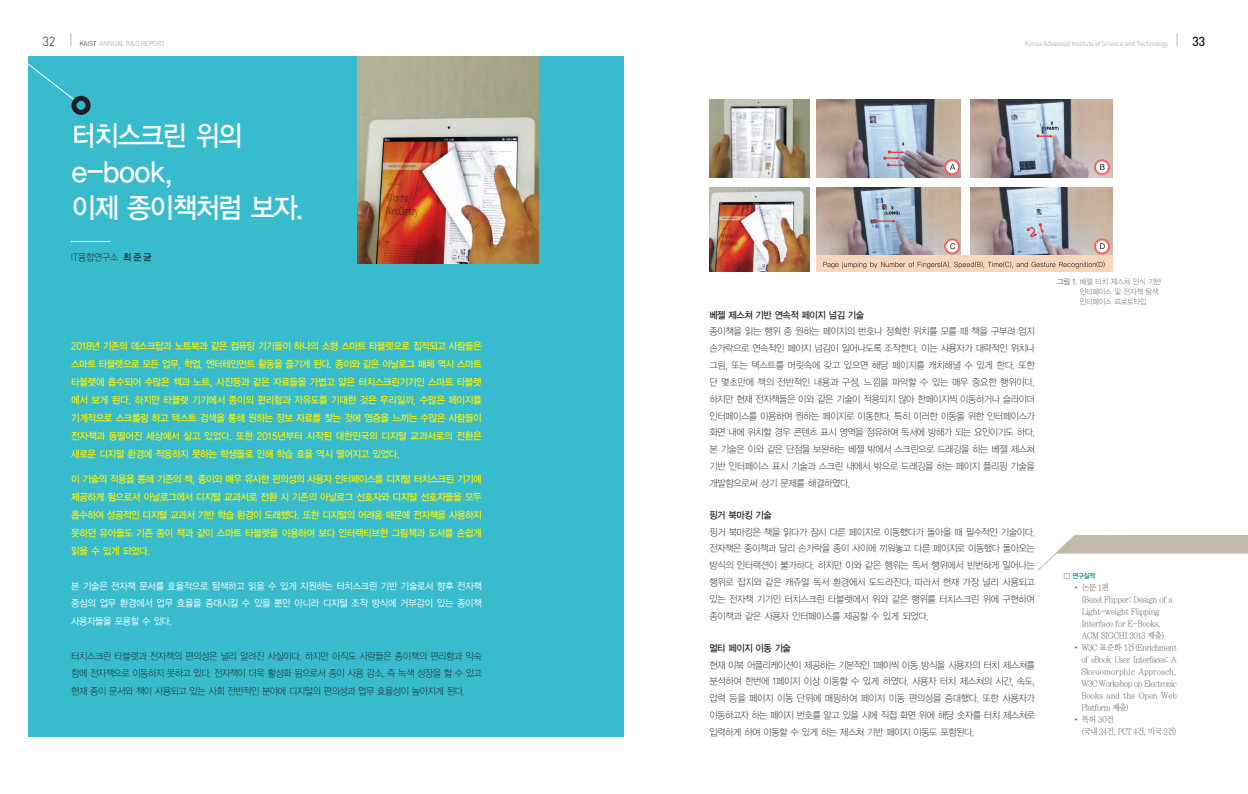
<style>
.page{position:relative;width:1248px;height:794px;background:#fff}
.page>*{position:absolute;margin:0;border:0;box-sizing:border-box;transform-origin:0 0}
.t1{font:28px/36px "YGO13";letter-spacing:-.125em;color:#fff;scale:.93 1}
.t2{font:500 13px "DIN";color:#231f20}
.t3{font:300 13px "DIN";color:#231f20}
.t4{font:10px/18px "YGO13";letter-spacing:-.115em;color:#fff101;text-align:justify;scale:.93 1}
.t5{font:9.7px/16.8px "YGO11";letter-spacing:-.125em;color:#231f20;text-align:justify;scale:.93 1}
.t6{font:9.7px/17.5px "YGO12";letter-spacing:-.09em;color:#fff;text-align:justify;scale:.93 1}
.t7{font:9.7px "YGO13";letter-spacing:-.125em;color:#231f20;scale:.93 1}
.t8{font:9.5px "YGO11";letter-spacing:-.09em;color:#231f20;scale:.93 1}
.t9{font:8.6px/12px "Y Mj O12";letter-spacing:-.11em;color:#606462;scale:.93 1}
.t10{font:8.6px/12px "Y Mj O12";letter-spacing:-.15em;color:#606462;scale:.93 1}
.t11{font:7.8px/10px "YGO11";letter-spacing:-.12em;color:#606462;scale:.93 1}
.t12{font:7px "DIN";letter-spacing:-.05em;color:#b1b9b7}
.t13{font:7px "YGO13";color:#00747b}
.s1{color:#606462}
.s2{font-family:"YGO13"}
.s3{font-family:"YGO12"}
</style>
<div class="page">
<svg style="left:1176px;top:33px;width:1px;height:13px"></svg>
<div style="left:28px;top:57px;width:596px;height:680px;background:#38bbcc"></div>
<hr style="left:71px;top:241px;width:40px;height:1px;background:#fff">
<svg style="left:28px;top:63px;width:63px;height:52px"></svg>
<svg style="left:71px;top:33px;width:1px;height:13px"></svg>
<img style="left:816px;top:100px;width:296px;height:156px">
<svg style="left:945px;top:160px;width:14px;height:14px"></svg>
<div style="left:944px;top:159px;width:16px;height:16px;border:2px solid #f1666a;border-radius:50%"></div>
<svg style="left:949px;top:164px;width:6px;height:6px"></svg>
<svg style="left:1094px;top:160px;width:14px;height:14px"></svg>
<div style="left:1093px;top:159px;width:16px;height:16px;border:2px solid #f1666a;border-radius:50%"></div>
<svg style="left:1100px;top:164px;width:4px;height:6px"></svg>
<svg style="left:945px;top:239px;width:14px;height:14px"></svg>
<div style="left:944px;top:238px;width:16px;height:16px;border:2px solid #f1666a;border-radius:50%"></div>
<svg style="left:950px;top:243px;width:5px;height:6px"></svg>
<svg style="left:1094px;top:239px;width:14px;height:14px"></svg>
<div style="left:1093px;top:238px;width:16px;height:16px;border:2px solid #f1666a;border-radius:50%"></div>
<svg style="left:1100px;top:243px;width:4px;height:6px"></svg>
<div style="left:961px;top:99px;width:8px;height:172px;background:#fff"></div>
<div style="left:816px;top:256px;width:296px;height:15px;background:#f7d7bb"></div>
<svg style="left:823px;top:261px;width:281px;height:7px"></svg>
<img style="left:709px;top:100px;width:100px;height:78px">
<img style="left:709px;top:187px;width:100px;height:84px">
<div style="left:709px;top:178px;width:403px;height:8px;background:#fff"></div>
<img style="left:357px;top:57px;width:182px;height:206px">
<svg style="left:1038px;top:535px;width:209px;height:35px"></svg>
<h2 class="t3" style="left:43px;top:33px;width:14px">32</h2>
<p class="t12" style="left:79px;top:39px;width:87px"><span class="s1">KAIST</span> ANNUAL R&amp;D REPORT</p>
<h1 class="t1" style="left:71px;top:118px;width:254px">터치스크린 위의 e-book,<br>이제 종이책처럼 보자.</h1>
<p class="t8" style="left:71px;top:251px;width:89px">IT융합연구소 <span class="s2">최 준 균</span></p>
<p class="t4" style="left:71px;top:337px;width:443px">2018년 기존의 데스크탑과 노트북과 같은 컴퓨팅 기기들이 하나의 소형 스마트 타블렛으로 집적되고 사람들은 스마트 타블렛으로 모든 업무, 학업, 엔터테인먼트 활동을 즐기게 된다. 종이와 같은 아날로그 매체 역시 스마트 타블렛에 흡수되어 수많은 책과 노트, 사진등과 같은 자료들을 가볍고 얇은 터치스크린기기인 스마트 타블렛 에서 보게 된다. 하지만 타블렛 기기에서 종이의 편리함과 자유도를 기대한 것은 무리일까, 수많은 페이지를 기계적으로 스크롤링 하고 텍스트 검색을 통해 원하는 정보 자료를 찾는 것에 염증을 느끼는 수많은 사람들이 전자책과 동떨어진 세상에서 살고 있었다. 또한 2015년부터 시작된 대한민국의 디지털 교과서로의 전환은 새로운 디지털 환경에 적응하지 못하는 학생들로 인해 학습 효율 역시 떨어지고 있었다.</p>
<p class="t4" style="left:71px;top:470px;width:443px">이 기술의 적용을 통해 기존의 책, 종이와 매우 유사한 편의성의 사용자 인터페이스를 디지털 터치스크린 기기에 제공하게 됨으로서 아날로그에서 디지털 교과서로 전환 시 기존의 아날로그 선호자와 디지털 선호자들을 모두 흡수하여 성공적인 디지털 교과서 기반 학습 환경이 도래했다. 또한 디지털의 어려움 때문에 전자책을 사용하지 못하던 유아들도 기존 종이 책과 같이 스마트 타블렛을 이용하여 보다 인터랙티브한 그림책과 도서를 손쉽게 읽을 수 있게 되었다.</p>
<p class="t6" style="left:71px;top:577px;width:443px">본 기술은 전자책 문서를 효율적으로 탐색하고 읽을 수 있게 지원하는 터치스크린 기반 기술로서 향후 전자책 중심의 업무 환경에서 업무 효율을 증대시킬 수 있을 뿐만 아니라 디지털 조작 방식에 거부감이 있는 종이책 사용자들을 포용할 수 있다.</p>
<p class="t5" style="left:71px;top:647px;width:443px;line-height:17.5px">터치스크린 타블렛과 전자책의 편의성은 널리 알려진 사실이다. 하지만 아직도 사람들은 종이책의 편리함과 익숙 함에 전자책으로 이동하지 못하고 있다. 전자책이 더욱 활성화 됨으로서 종이 사용 감소, 즉 녹색 성장을 할 수 있고 현재 종이 문서와 책이 사용되고 있는 사회 전반적인 분야에 디지털의 편의성과 업무 효율성이 높아지게 된다.</p>
<p class="t12" style="left:1024px;top:39px;width:145px">Korea Advanced Institute of Science and Technology</p>
<h2 class="t2" style="left:1191px;top:34px;width:15px">33</h2>
<p class="t7" style="left:709px;top:309px;width:169px">베젤 제스쳐 기반 연속적 페이지 넘김 기술</p>
<p class="t5" style="left:709px;top:323px;width:352px">종이책을 읽는 행위 중 원하는 페이지의 번호나 정확한 위치를 모를 때 책을 구부려 엄지 손가락으로 연속적인 페이지 넘김이 일어나도록 조작한다. 이는 사용자가 대략적인 위치나 그림, 또는 텍스트를 머릿속에 갖고 있으면 해당 페이지를 캐치해낼 수 있게 한다. 또한 단 몇초만에 책의 전반적인 내용과 구성, 느낌을 파악할 수 있는 매우 중요한 행위이다. 하지만 현재 전자책들은 이와 같은 기술이 적용되지 않아 한페이지씩 이동하거나 슬라이더 인터페이스를 이용하여 원하는 페이지로 이동한다. 특히 이러한 이동을 위한 인터페이스가 화면 내에 위치할 경우 콘텐츠 표시 영역을 점유하여 독서에 방해가 되는 요인이기도 하다. 본 기술은 이와 같은 단점을 보완하는 베젤 밖에서 스크린으로 드래깅을 하는 베젤 제스쳐 기반 인터페이스 표시 기술과 스크린 내에서 밖으로 드래깅을 하는 페이지 플리핑 기술을 개발함으로써 상기 문제를 해결하였다.</p>
<p class="t7" style="left:709px;top:509px;width:69px">핑거 북마킹 기술</p>
<p class="t5" style="left:709px;top:523px;width:352px">핑거 북마킹은 책을 읽다가 잠시 다른 페이지로 이동했다가 돌아올 때 필수적인 기술이다. 전자책은 종이책과 달리 손가락을 종이 사이에 끼워놓고 다른 페이지로 이동했다 돌아오는 방식의 인터랙션이 불가하다. 하지만 이와 같은 행위는 독서 행위에서 빈번하게 일어나는 행위로 잡지와 같은 캐쥬얼 독서 환경에서 도드라진다. 따라서 현재 가장 널리 사용되고 있는 전자책 기기인 터치스크린 타블렛에서 위와 같은 행위를 터치스크린 위에 구현하여 종이책과 같은 사용자 인터페이스를 제공할 수 있게 되었다.</p>
<p class="t7" style="left:709px;top:642px;width:90px">멀티 페이지 이동 기술</p>
<p class="t5" style="left:709px;top:656px;width:352px">현재 이북 어플리케이션이 제공하는 기본적인 1페이씩 이동 방식을 사용자의 터치 제스쳐를 분석하여 한번에 1페이지 이상 이동할 수 있게 하였다. 사용자 터치 제스쳐의 시간, 속도, 압력 등을 페이지 이동 단위에 매핑하여 페이지 이동 편의성을 증대했다. 또한 사용자가 이동하고자 하는 페이지 번호를 알고 있을 시에 직접 화면 위에 해당 숫자를 터치 제스쳐로 입력하게 하여 이동할 수 있게 하는 제스쳐 기반 페이지 이동도 포함된다.</p>
<p class="t11" style="left:1079px;top:277px;width:90px;text-indent:-23px"><span class="s3">그림 1.</span> 베젤 터치 제스쳐 인식 기반 인터페이스 및 전자책 탐색 인터페이스 프로토타입</p>
<p class="t13" style="left:1063px;top:571px;width:34px">◉ 연구실적</p>
<p class="t9" style="left:1081px;top:581px;width:100px;text-indent:-9px">• 논문 1편<br>(Bezel Flipper: Design of a<br>Light-weight Flipping<br>Interface for E-Books,<br>ACM SIGCHI 2013 제출)</p>
<p class="t9" style="left:1080px;top:641px;width:105px;text-align:justify;text-indent:-9px">• W3C 표준화 1건 (Enrichment of eBook User Interfaces: A Skeuomorphic Approach, W3C Workshop on Electronic Books and the Open Web Platform 제출)</p>
<p class="t10" style="left:1081px;top:713px;width:104px;text-indent:-9px">• 특허 30건<br>(국내 24건, PCT 4건, 미국 2건)</p>
</div>
